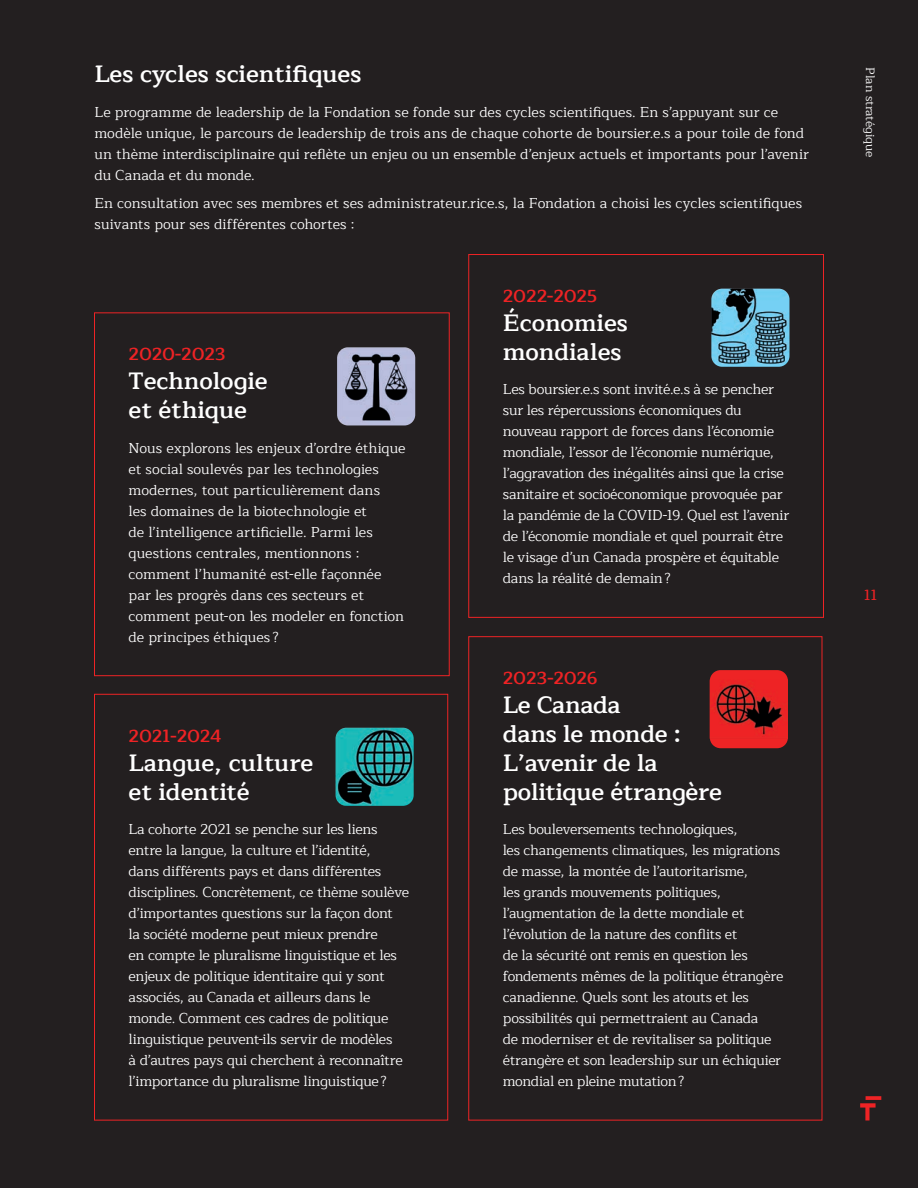
<style>
.page{position:relative;width:918px;height:1188px;background:#231f20}
.page>*{position:absolute;margin:0;border:0;box-sizing:border-box;transform-origin:0 0}
.t1{font:600 24px/28.8px "Maitree";color:#fff}
.t2{font:600 18px "Maitree";letter-spacing:-.015em;color:#ee2325}
.t3{font:500 15px "Maitree";color:#ee2325}
.t4{font:14.25px/21px "Maitree";letter-spacing:-.01em;color:#fff}
.t5{font:12px "Maitree";color:#fff}
</style>
<div class="page">
<svg style="left:860px;top:1096px;width:21px;height:24px"></svg>
<div style="left:94px;top:312px;width:356px;height:364px;border:1px solid #ee2325"></div>
<img style="left:337px;top:347px;width:78px;height:78px">
<div style="left:468px;top:254px;width:356px;height:364px;border:1px solid #ee2325"></div>
<img style="left:711px;top:289px;width:79px;height:78px">
<div style="left:94px;top:694px;width:354px;height:426px;border:1px solid #ee2325"></div>
<img style="left:336px;top:728px;width:78px;height:78px">
<div style="left:710px;top:670px;width:78px;height:78px;background:#ee2425;border-radius:11px"></div>
<img style="left:711px;top:679px;width:77px;height:58px">
<h1 class="t1" style="left:94px;top:60px;width:269px">Les cycles scientifiques</h1>
<p class="t4" style="left:94px;top:102px;width:716px">Le programme de leadership de la Fondation se fonde sur des cycles scientifiques. En s’appuyant sur ce modèle unique, le parcours de leadership de trois ans de chaque cohorte de boursier.e.s a pour toile de fond un thème interdisciplinaire qui reflète un enjeu ou un ensemble d’enjeux actuels et importants pour l’avenir du Canada et du monde.</p>
<p class="t4" style="left:94px;top:192px;width:709px">En consultation avec ses membres et ses administrateur.rice.s, la Fondation a choisi les cycles scientifiques suivants pour ses différentes cohortes :</p>
<p class="t2" style="left:129px;top:339px;width:99px">2020-2023</p>
<h1 class="t1" style="left:129px;top:367px;width:141px">Technologie et éthique</h1>
<p class="t4" style="left:129px;top:437px;width:279px">Nous explorons les enjeux d’ordre éthique et social soulevés par les technologies modernes, tout particulièrement dans<br>les domaines de la biotechnologie et<br>de l’intelligence artificielle. Parmi les questions centrales, mentionnons : comment l’humanité est-elle façonnée par les progrès dans ces secteurs et comment peut-on les modeler en fonction de principes éthiques ?</p>
<p class="t2" style="left:129px;top:721px;width:95px">2021-2024</p>
<h1 class="t1" style="left:129px;top:748px;width:186px">Langue, culture et identité</h1>
<p class="t4" style="left:129px;top:819px;width:282px">La cohorte 2021 se penche sur les liens entre la langue, la culture et l’identité,<br>dans différents pays et dans différentes disciplines. Concrètement, ce thème soulève d’importantes questions sur la façon dont<br>la société moderne peut mieux prendre<br>en compte le pluralisme linguistique et les enjeux de politique identitaire qui y sont associés, au Canada et ailleurs dans le monde. Comment ces cadres de politique linguistique peuvent-ils servir de modèles<br>à d’autres pays qui cherchent à reconnaître l’importance du pluralisme linguistique?</p>
<p class="t2" style="left:503px;top:281px;width:96px">2022-2025</p>
<h1 class="t1" style="left:503px;top:308px;width:127px">Économies mondiales</h1>
<p class="t4" style="left:503px;top:379px;width:288px">Les boursier.e.s sont invité.e.s à se pencher sur les répercussions économiques du nouveau rapport de forces dans l’économie mondiale, l’essor de l’économie numérique, l’aggravation des inégalités ainsi que la crise sanitaire et socioéconomique provoquée par la pandémie de la COVID-19. Quel est l’avenir de l’économie mondiale et quel pourrait être le visage d’un Canada prospère et équitable dans la réalité de demain?</p>
<p class="t2" style="left:503px;top:663px;width:96px">2023-2026</p>
<h1 class="t1" style="left:503px;top:690px;width:220px">Le Canada<br>dans le monde :<br>L’avenir de la politique étrangère</h1>
<p class="t4" style="left:503px;top:819px;width:282px">Les bouleversements technologiques,<br>les changements climatiques, les migrations de masse, la montée de l’autoritarisme,<br>les grands mouvements politiques, l’augmentation de la dette mondiale et l’évolution de la nature des conflits et<br>de la sécurité ont remis en question les fondements mêmes de la politique étrangère canadienne. Quels sont les atouts et les possibilités qui permettraient au Canada<br>de moderniser et de revitaliser sa politique étrangère et son leadership sur un échiquier mondial en pleine mutation?</p>
<p class="t5" style="left:880px;top:67px;width:92px;rotate:90deg">Plan stratégique</p>
<p class="t3" style="left:864px;top:582px;width:15px">11</p>
</div>
